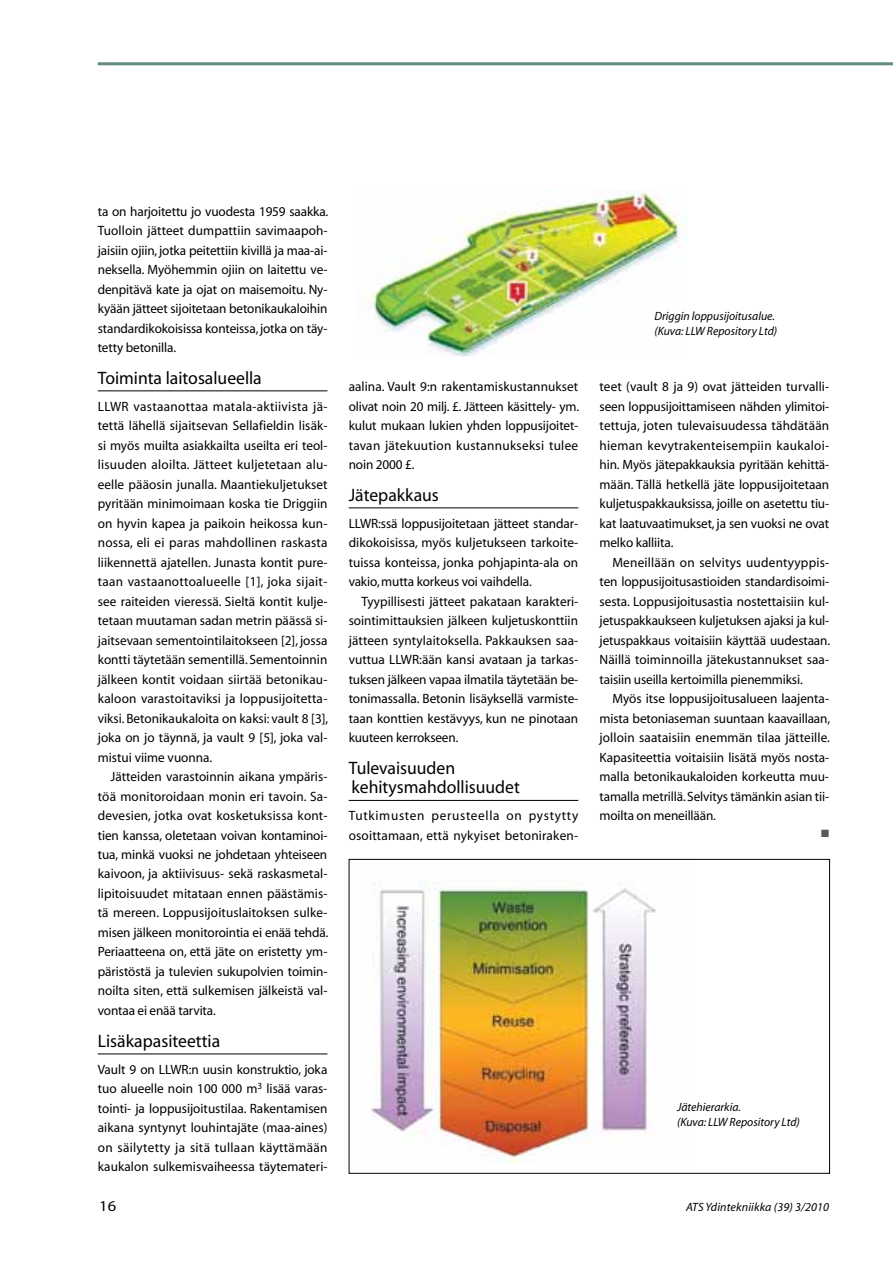
<style>
.page{position:relative;width:893px;height:1263px;background:#fff}
.page>*{position:absolute;margin:0;border:0;box-sizing:border-box;transform-origin:0 0}
.t1{font:18px/19.5px "Myriad";color:#000}
.t2{font:15px "Myriad";color:#000;scale:1.1 1}
.t3{font:13.5px/19.5px "Myriad";letter-spacing:-.005em;color:#000;text-align:justify}
.t4{font:13.5px/19.5px "Myriad";letter-spacing:.02em;color:#000}
.t5{font:italic 12px/15px "Myriad";color:#000}
.t6{font:10.5px "Zapf Dingbats";color:#58595b}
</style>
<div class="page">
<hr style="left:98px;top:62px;width:795px;height:3px;background:#5f8d7d">
<hr style="left:98px;top:391px;width:229px;height:1px;background:#000">
<hr style="left:98px;top:1054px;width:229px;height:1px;background:#000">
<hr style="left:349px;top:508px;width:229px;height:1px;background:#000">
<hr style="left:349px;top:800px;width:229px;height:1px;background:#000">
<img style="left:371px;top:881px;width:285px;height:281px">
<div style="left:349px;top:859px;width:481px;height:315px;border:1px solid #000"></div>
<img style="left:365px;top:191px;width:321px;height:165px">
<p class="t3" style="left:98px;top:202px;width:232px">ta on harjoitettu jo vuodesta 1959 saakka.<br>Tuolloin jätteet dumpattiin savimaapoh&shy;jaisiin ojiin, jotka peitettiin kivillä ja maa-ai&shy;neksella. Myöhemmin ojiin on laitettu ve&shy;denpitävä kate ja ojat on maisemoitu. Ny&shy;kyään jätteet sijoitetaan betonikaukaloihin standardikokoisissa konteissa, jotka on täy&shy;tetty betonilla.</p>
<h1 class="t1" style="left:98px;top:369px;width:165px">Toiminta laitosalueella</h1>
<p class="t3" style="left:98px;top:397px;width:232px">LLWR vastaanottaa matala-aktiivista jä&shy;tettä lähellä sijaitsevan Sellafieldin lisäk&shy;si myös muilta asiakkailta useilta eri teol&shy;lisuuden aloilta. Jätteet kuljetetaan alu&shy;eelle pääosin junalla. Maantiekuljetukset pyritään minimoimaan koska tie Driggiin on hyvin kapea ja paikoin heikossa kun&shy;nossa, eli ei paras mahdollinen raskasta liikennettä ajatellen. Junasta kontit pure&shy;taan vastaanottoalueelle [1], joka sijait&shy;see raiteiden vieressä. Sieltä kontit kulje&shy;tetaan muutaman sadan metrin päässä si&shy;jaitsevaan sementointilaitokseen [2], jossa kontti täytetään sementillä. Sementoinnin jälkeen kontit voidaan siirtää betonikau&shy;kaloon varastoitaviksi ja loppusijoitetta&shy;viksi. Betonikaukaloita on kaksi: vault 8 [3], joka on jo täynnä, ja vault 9 [5], joka val&shy;mistui viime vuonna.</p>
<p class="t3" style="left:98px;top:767px;width:232px;text-indent:13px">Jätteiden varastoinnin aikana ympäris&shy;töä monitoroidaan monin eri tavoin. Sa&shy;devesien, jotka ovat kosketuksissa kont&shy;tien kanssa, oletetaan voivan kontaminoi&shy;tua, minkä vuoksi ne johdetaan yhteiseen kaivoon, ja aktiivisuus- sekä raskasmetal&shy;lipitoisuudet mitataan ennen päästämis&shy;tä mereen. Loppusijoituslaitoksen sulke&shy;misen jälkeen monitorointia ei enää tehdä.<br>Periaatteena on, että jäte on eristetty ym&shy;päristöstä ja tulevien sukupolvien toimin&shy;noilta siten, että sulkemisen jälkeistä val&shy;vontaa ei enää tarvita.</p>
<h1 class="t1" style="left:98px;top:1032px;width:124px">Lisäkapasiteettia</h1>
<p class="t3" style="left:98px;top:1060px;width:231px">Vault 9 on LLWR:n uusin konstruktio, joka tuo alueelle noin 100 000 m<sup>3</sup> lisää varas&shy;tointi- ja loppusijoitustilaa. Rakentamisen aikana syntynyt louhintajäte (maa-aines) on säilytetty ja sitä tullaan käyttämään kaukalon sulkemisvaiheessa täytemateri-</p>
<p class="t3" style="left:349px;top:377px;width:232px">aalina. Vault 9:n rakentamiskustannukset olivat noin 20 milj. £. Jätteen käsittely- ym. kulut mukaan lukien yhden loppusijoitet&shy;tavan jätekuution kustannukseksi tulee noin 2000 £.</p>
<h1 class="t1" style="left:349px;top:486px;width:92px">Jätepakkaus</h1>
<p class="t3" style="left:349px;top:514px;width:231px">LLWR:ssä loppusijoitetaan jätteet standar&shy;dikokoisissa, myös kuljetukseen tarkoite&shy;tuissa konteissa, jonka pohjapinta-ala on vakio, mutta korkeus voi vaihdella.</p>
<p class="t3" style="left:349px;top:592px;width:231px;text-indent:13px">Tyypillisesti jätteet pakataan karakteri&shy;sointimittauksien jälkeen kuljetuskonttiin jätteen syntylaitoksella. Pakkauksen saa&shy;vuttua LLWR:ään kansi avataan ja tarkas&shy;tuksen jälkeen vapaa ilmatila täytetään be&shy;tonimassalla. Betonin lisäyksellä varmiste&shy;taan konttien kestävyys, kun ne pinotaan kuuteen kerrokseen.</p>
<h1 class="t1" style="left:349px;top:759px;width:173px">Tulevaisuuden kehitysmahdollisuudet</h1>
<p class="t4" style="left:349px;top:806px;width:231px">Tutkimusten perusteella on pystytty osoittamaan, että nykyiset betoniraken-</p>
<p class="t5" style="left:654px;top:309px;width:124px">Driggin loppusijoitusalue. (Kuva: LLW Repository Ltd)</p>
<p class="t3" style="left:600px;top:377px;width:231px">teet (vault 8 ja 9) ovat jätteiden turvalli&shy;seen loppusijoittamiseen nähden ylimitoi&shy;tettuja, joten tulevaisuudessa tähdätään hieman kevytrakenteisempiin kaukaloi&shy;hin. Myös jätepakkauksia pyritään kehittä&shy;mään. Tällä hetkellä jäte loppusijoitetaan kuljetuspakkauksissa, joille on asetettu tiu&shy;kat laatuvaatimukset, ja sen vuoksi ne ovat melko kalliita.</p>
<p class="t3" style="left:600px;top:553px;width:232px;text-indent:13px">Meneillään on selvitys uudentyyppis&shy;ten loppusijoitusastioiden standardisoimi&shy;sesta. Loppusijoitusastia nostettaisiin kul&shy;jetuspakkaukseen kuljetuksen ajaksi ja kul&shy;jetuspakkaus voitaisiin käyttää uudestaan.<br>Näillä toiminnoilla jätekustannukset saa&shy;taisiin useilla kertoimilla pienemmiksi.</p>
<p class="t3" style="left:600px;top:689px;width:232px;text-indent:13px">Myös itse loppusijoitusalueen laajenta&shy;mista betoniaseman suuntaan kaavaillaan, jolloin saataisiin enemmän tilaa jätteille.<br>Kapasiteettia voitaisiin lisätä myös nosta&shy;malla betonikaukaloiden korkeutta muu&shy;tamalla metrillä. Selvitys tämänkin asian tii&shy;moilta on meneillään.</p>
<p class="t6" style="left:821px;top:828px;width:9px">■</p>
<p class="t5" style="left:677px;top:1100px;width:124px">Jätehierarkia.<br>(Kuva: LLW Repository Ltd)</p>
<p class="t2" style="left:99px;top:1198px;width:17px">16</p>
<p class="t5" style="left:686px;top:1200px;width:145px">ATS Ydintekniikka (39) 3/2010</p>
</div>
